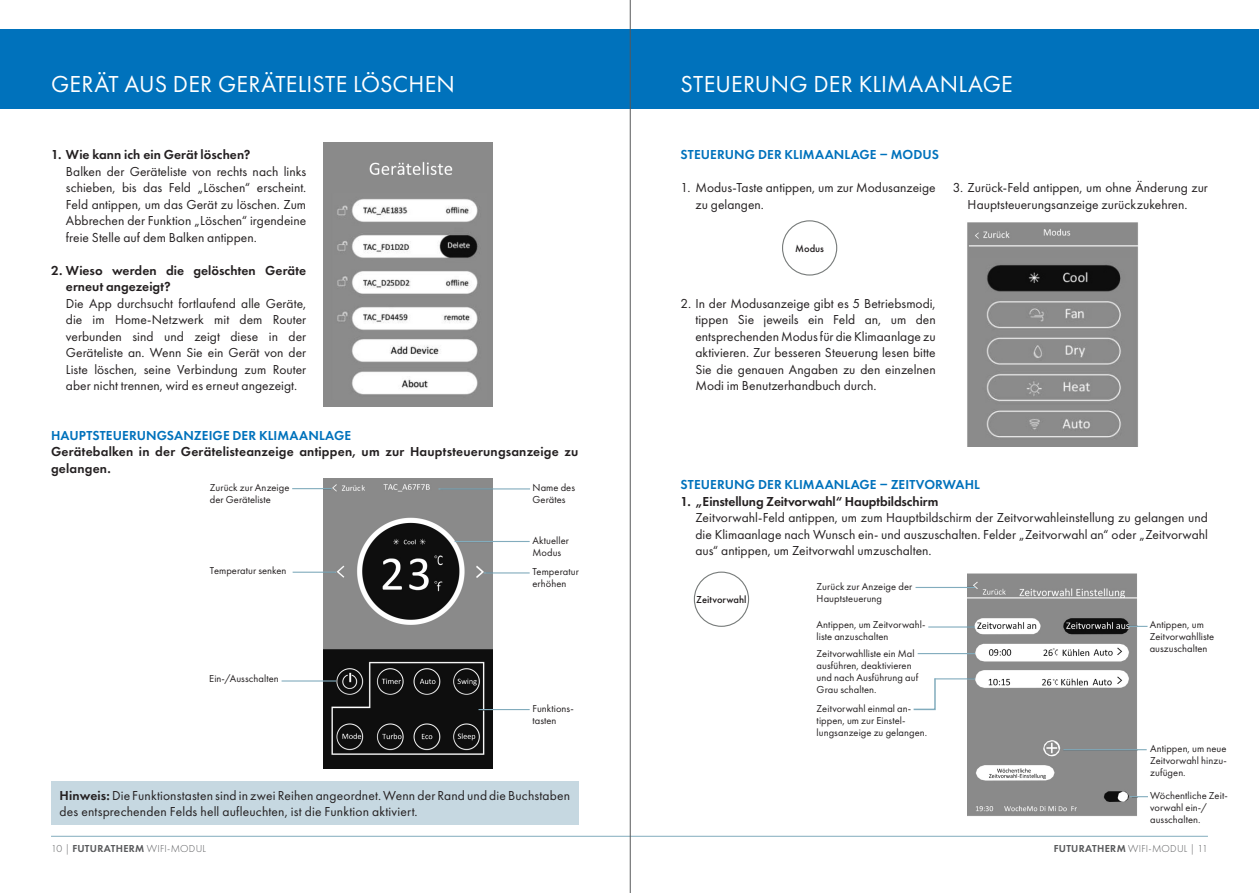
<style>
.page{position:relative;width:1259px;height:893px;background:#fff}
.page>*{position:absolute;margin:0;border:0;box-sizing:border-box;transform-origin:0 0}
.t1{font:24px "Futura PT";letter-spacing:.005em;color:#fff}
.t2{font:13.5px/16.5px "Futura PT";letter-spacing:.005em;color:#231f20;text-align:justify}
.t3{font:600 13.5px/16.5px "Futura PT";letter-spacing:.005em;color:#231f20}
.t4{font:600 13.5px "Futura PT";letter-spacing:.01em;color:#0072bc}
.t5{font:10.5px/12px "Futura PT";letter-spacing:.005em;color:#231f20}
.t6{font:300 10.5px "Futura PT";letter-spacing:.025em;color:#57585a}
.t7{font:500 10.5px "Futura PT";color:#231f20}
.s1{font-weight:600}
</style>
<div class="page">
<hr style="left:51px;top:836px;width:1157px;height:1px;background:#82acbd">
<div style="left:0;top:30px;width:629px;height:79px;background:#0072bc"></div>
<div style="left:629px;top:30px;width:630px;height:79px;background:#0072bc"></div>
<img style="left:323px;top:143px;width:170px;height:264px">
<img style="left:967px;top:222px;width:171px;height:225px">
<img style="left:323px;top:478px;width:169px;height:291px">
<div style="left:51px;top:781px;width:527px;height:44px;background:#c6d8e1"></div>
<img style="left:968px;top:573px;width:169px;height:243px">
<hr style="left:292px;top:488px;width:40px;height:1px;background:#82acbd">
<hr style="left:293px;top:572px;width:43px;height:1px;background:#82acbd">
<hr style="left:281px;top:680px;width:55px;height:2px;background:#82acbd">
<hr style="left:478px;top:709px;width:51px;height:1px;background:#82acbd">
<hr style="left:484px;top:572px;width:45px;height:1px;background:#82acbd">
<hr style="left:454px;top:541px;width:75px;height:1px;background:#82acbd">
<hr style="left:438px;top:488px;width:92px;height:1px;background:#82acbd">
<div style="left:782px;top:220px;width:55px;height:56px;border:1px solid #777b7a;border-radius:50%"></div>
<div style="left:694px;top:572px;width:55px;height:55px;border:1px solid #777b7a;border-radius:50%"></div>
<hr style="left:915px;top:587px;width:60px;height:1px;background:#82acbd">
<svg style="left:1128px;top:626px;width:19px;height:1px"></svg>
<hr style="left:1063px;top:749px;width:83px;height:1px;background:#82acbd">
<svg style="left:1129px;top:796px;width:19px;height:1px"></svg>
<hr style="left:928px;top:626px;width:47px;height:2px;background:#82acbd">
<hr style="left:917px;top:653px;width:58px;height:1px;background:#82acbd">
<hr style="left:934px;top:678px;width:41px;height:1px;background:#82acbd">
<svg style="left:913px;top:678px;width:23px;height:33px"></svg>
<hr style="left:630px;top:0;width:1px;height:893px;background:#57585a">
<h1 class="t1" style="left:51px;top:70px;width:405px">GERÄT AUS DER GERÄTELISTE LÖSCHEN</h1>
<h1 class="t1" style="left:680px;top:70px;width:179px">HEADLINE ZEIL 2</h1>
<h1 class="t1" style="left:680px;top:70px;width:333px">STEUERUNG DER KLIMAANLAGE</h1>
<h1 class="t1" style="left:51px;top:70px;width:179px">H ADLINE ZEILE 2</h1>
<p class="t3" style="left:51px;top:146px;width:201px">1. Wie kann ich ein Gerät löschen?</p>
<p class="t2" style="left:66px;top:163px;width:242px">Balken der Geräteliste von rechts nach links schieben, bis das Feld „Löschen“ erscheint.<br>Feld antippen, um das Gerät zu löschen. Zum Abbrechen der Funktion „Löschen“ irgendeine freie Stelle auf dem Balken antippen.</p>
<p class="t4" style="left:680px;top:146px;width:260px">STEUERUNG DER KLIMAANLAGE – MODUS</p>
<p class="t2" style="left:695px;top:179px;width:242px;text-indent:-15px">1. Modus-Taste antippen, um zur Modusanzeige zu gelangen.</p>
<p class="t2" style="left:952px;top:179px;width:257px;text-align:center">3. Zurück-Feld antippen, um ohne Änderung zur<br>Hauptsteuerungsanzeige zurückzukehren.</p>
<p class="t7" style="left:795px;top:242px;width:30px">Modus</p>
<p class="t3" style="left:66px;top:262px;width:242px;text-indent:-15px">2. Wieso werden die gelöschten Geräte erneut angezeigt?</p>
<p class="t2" style="left:66px;top:295px;width:242px">Die App durchsucht fortlaufend alle Geräte, die im Home-Netzwerk mit dem Router verbunden sind und zeigt diese in der Geräteliste an. Wenn Sie ein Gerät von der Liste löschen, seine Verbindung zum Router aber nicht trennen, wird es erneut angezeigt.</p>
<p class="t2" style="left:695px;top:295px;width:242px;text-indent:-15px">2. In der Modusanzeige gibt es 5 Betriebsmodi, tippen Sie jeweils ein Feld an, um den entsprechenden Modus für die Klimaanlage zu aktivieren. Zur besseren Steuerung lesen bitte Sie die genauen Angaben zu den einzelnen Modi im Benutzerhandbuch durch.</p>
<p class="t4" style="left:51px;top:427px;width:301px">HAUPTSTEUERUNGSANZEIGE DER KLIMAANLAGE</p>
<p class="t3" style="left:51px;top:443px;width:529px">Gerätebalken in der Gerätelisteanzeige antippen, um zur Hauptsteuerungsanzeige zu gelangen.</p>
<p class="t5" style="left:210px;top:481px;width:81px">Zurück zur Anzeige der Geräteliste</p>
<p class="t5" style="left:532px;top:482px;width:44px">Name des<br>Gerätes</p>
<p class="t5" style="left:532px;top:535px;width:38px">Aktueller<br>Modus</p>
<p class="t5" style="left:532px;top:565px;width:48px">Temperatur erhöhen</p>
<p class="t5" style="left:210px;top:564px;width:78px">Temperatur senken</p>
<p class="t5" style="left:209px;top:673px;width:71px">Ein-/Ausschalten</p>
<p class="t5" style="left:532px;top:702px;width:43px">Funktions&shy;tasten</p>
<p class="t2" style="left:60px;top:787px;width:512px"><span class="s1">Hinweis:</span> Die Funktionstasten sind in zwei Reihen angeordnet. Wenn der Rand und die Buchstaben des entsprechenden Felds hell aufleuchten, ist die Funktion aktiviert.</p>
<p class="t4" style="left:680px;top:476px;width:301px">STEUERUNG DER KLIMAANLAGE – ZEITVORWAHL</p>
<p class="t3" style="left:680px;top:493px;width:259px">1. „Einstellung Zeitvorwahl“ Hauptbildschirm</p>
<p class="t2" style="left:695px;top:509px;width:514px">Zeitvorwahl-Feld antippen, um zum Hauptbildschirm der Zeitvorwahleinstellung zu gelangen und die Klimaanlage nach Wunsch ein- und auszuschalten. Felder „Zeitvorwahl an“ oder „Zeitvorwahl aus“ antippen, um Zeitvorwahl umzuschalten.</p>
<p class="t7" style="left:696px;top:593px;width:52px">Zeitvorwahl</p>
<p class="t5" style="left:816px;top:580px;width:97px">Zurück zur Anzeige der<br>Hauptsteuerung</p>
<p class="t5" style="left:816px;top:619px;width:110px">Antippen, um Zeitvorwahl&shy;liste anzuschalten</p>
<p class="t5" style="left:1149px;top:619px;width:66px">Antippen, um<br>Zeitvorwahlliste auszuschalten</p>
<p class="t5" style="left:816px;top:647px;width:103px">Zeitvorwahlliste ein Mal ausführen, deaktivieren und nach Ausführung auf<br>Grau schalten.</p>
<p class="t5" style="left:816px;top:702px;width:112px">Zeitvorwahl einmal an&shy;tippen, um zur Einstel&shy;lungsanzeige zu gelangen.</p>
<p class="t5" style="left:1150px;top:742px;width:78px;text-align:justify">Antippen, um neue Zeitvorwahl hinzu&shy;zufügen.</p>
<p class="t5" style="left:1150px;top:789px;width:79px">Wöchentliche Zeit&shy;vorwahl ein-/ ausschalten.</p>
<p class="t6" style="left:51px;top:843px;width:157px">10 | <span class="s1">FUTURATHERM</span> WIFI-MODUL</p>
<p class="t6" style="left:1053px;top:843px;width:156px"><span class="s1">FUTURATHERM</span> WIFI-MODUL | 11</p>
</div>
